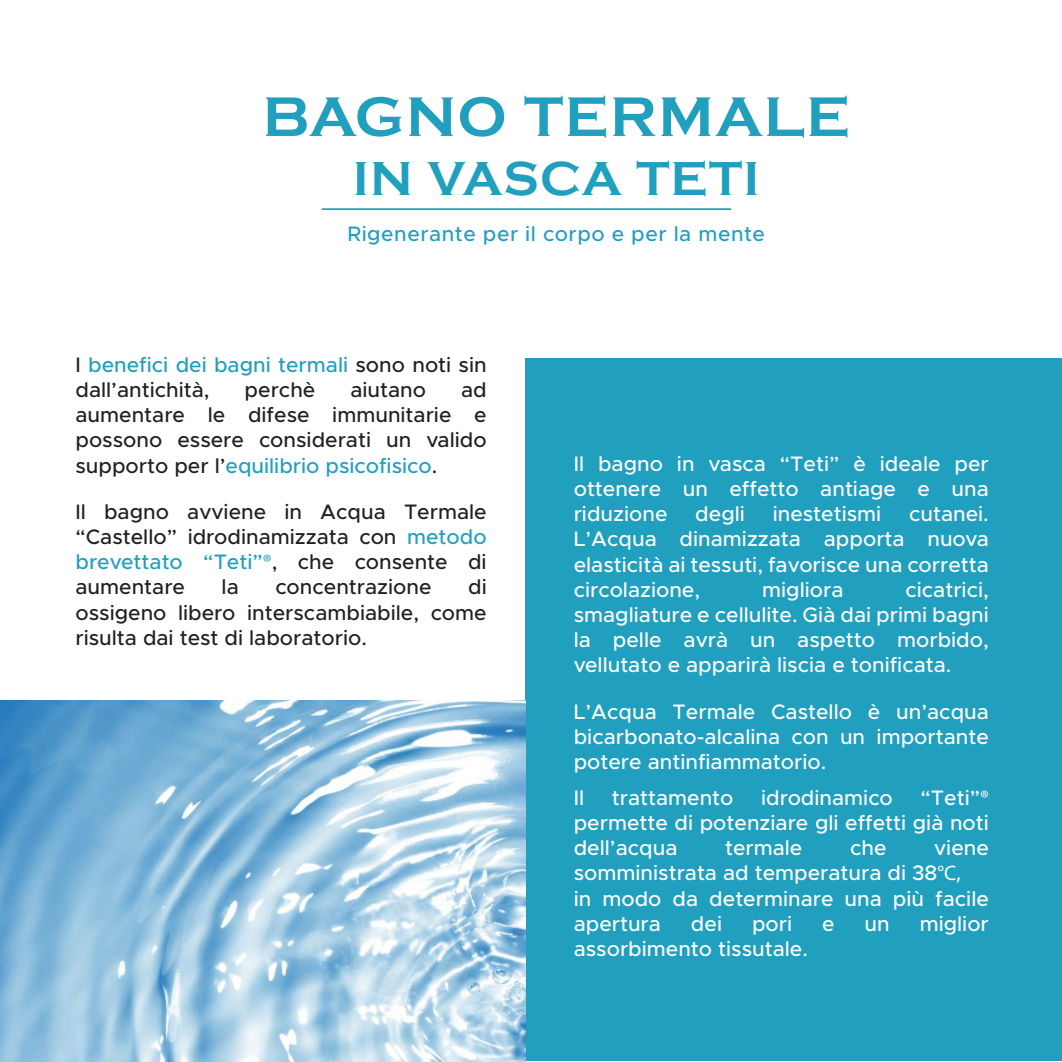
<style>
.page{position:relative;width:1062px;height:1062px;background:#fff}
.page>*{position:absolute;margin:0;border:0;box-sizing:border-box;transform-origin:0 0}
.t1{font:700 57.75px "Copperplate Gothic";letter-spacing:.025em;color:#209fbe}
.t2{font:700 49px "Copperplate Gothic";letter-spacing:.025em;color:#209fbe}
.t3{font:500 21px/25.2px "Metropolis";color:#fff;text-align:justify}
.t4{font:500 21px/25.2px "Metropolis";color:#231f20;text-align:justify}
.t5{font:500 21px "Metropolis";letter-spacing:.025em;color:#209fbe}
.s1{color:#209fbe}
.s2{font-family:"Myriad Pro";font-weight:400;color:#209fbe}
.s3{font-family:"Myriad Pro";font-weight:400}
</style>
<div class="page">
<div style="left:525px;top:359px;width:537px;height:702px;background:#209fbe"></div>
<hr style="left:322px;top:208px;width:409px;height:2px;background:#209fbe">
<img style="left:1px;top:701px;width:524px;height:361px">
<h1 class="t1" style="left:262px;top:85px;width:589px">BAGNO TERMALE</h1>
<h2 class="t2" style="left:353px;top:151px;width:408px">IN VASCA TETI</h2>
<p class="t5" style="left:347px;top:221px;width:419px">Rigenerante per il corpo e per la mente</p>
<p class="t4" style="left:75px;top:352px;width:413px">I <span class="s1">benefici dei bagni termali</span> sono noti sin dall’antichità,</p>
<p class="t4" style="left:245px;top:377px;width:72px">perchè</p>
<p class="t4" style="left:350px;top:377px;width:77px">aiutano</p>
<p class="t4" style="left:75px;top:377px;width:413px;text-indent:385px">ad aumentare le difese immunitarie e possono essere considerati un valido supporto per l’<span class="s1">equilibrio psicofisico</span>.</p>
<p class="t4" style="left:75px;top:499px;width:413px">Il bagno avviene in Acqua Termale “Castello” idrodinamizzata con <span class="s1">metodo brevettato “Teti”</span><span class="s2">®</span>, che consente di aumentare</p>
<p class="t4" style="left:75px;top:574px;width:413px;text-indent:392px">di ossigeno libero interscambiabile, come risulta dai test di laboratorio.</p>
<p class="t4" style="left:222px;top:574px;width:19px">la</p>
<p class="t4" style="left:275px;top:574px;width:158px">concentrazione</p>
<p class="t3" style="left:573px;top:451px;width:417px">Il bagno in vasca “Teti” è ideale per ottenere un effetto antiage e una riduzione</p>
<p class="t3" style="left:573px;top:501px;width:417px;text-indent:335px">cutanei.<br>L’Acqua dinamizzata apporta nuova elasticità ai tessuti, favorisce una corretta circolazione,</p>
<p class="t3" style="left:695px;top:501px;width:51px">degli</p>
<p class="t3" style="left:772px;top:501px;width:110px">inestetismi</p>
<p class="t3" style="left:573px;top:577px;width:417px;text-indent:332px">cicatrici, smagliature e cellulite. Già dai primi bagni la pelle avrà un aspetto morbido, vellutato e apparirà liscia e tonificata.</p>
<p class="t3" style="left:573px;top:698px;width:417px">L’Acqua Termale Castello è un’acqua bicarbonato-alcalina con un importante potere antinfiammatorio.</p>
<p class="t3" style="left:573px;top:785px;width:12px">Il</p>
<p class="t3" style="left:612px;top:785px;width:123px">trattamento</p>
<p class="t3" style="left:761px;top:785px;width:133px">idrodinamico</p>
<p class="t3" style="left:762px;top:577px;width:83px">migliora</p>
<p class="t3" style="left:573px;top:785px;width:417px;text-indent:347px">“Teti”<span class="s3">® </span>permette di potenziare gli effetti già noti dell’acqua</p>
<p class="t3" style="left:573px;top:835px;width:417px;text-align:left;text-indent:360px">viene somministrata ad temperatura di 38<span class="s3">°C,<br></span>in modo da determinare una più facile apertura</p>
<p class="t3" style="left:725px;top:835px;width:79px">termale</p>
<p class="t3" style="left:850px;top:835px;width:38px">che</p>
<p class="t3" style="left:691px;top:911px;width:33px">dei</p>
<p class="t3" style="left:752px;top:911px;width:42px">pori</p>
<p class="t3" style="left:822px;top:911px;width:14px">e</p>
<p class="t3" style="left:864px;top:911px;width:27px">un</p>
<p class="t3" style="left:919px;top:911px;width:71px">miglior</p>
<p class="t3" style="left:573px;top:936px;width:236px">assorbimento tissutale.</p>
</div>
